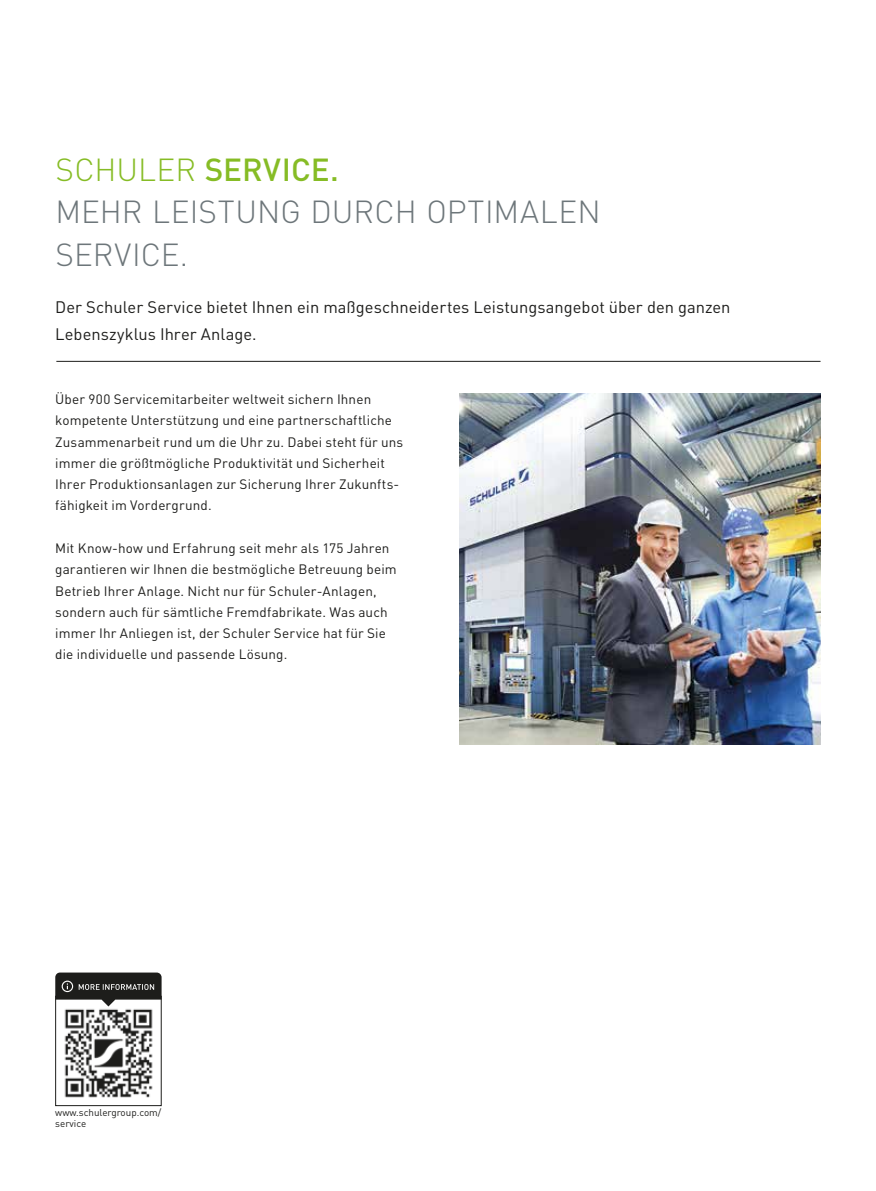
<style>
.page{position:relative;width:876px;height:1191px;background:#fff}
.page>*{position:absolute;margin:0;border:0;box-sizing:border-box;transform-origin:0 0}
.t1{font:300 31.5px/42.6px "DIN Pro";letter-spacing:.005em;color:#6d767a}
.t2{font:16.5px/27px "DIN Pro";color:#1d1d1b}
.t3{font:13.5px/21.3px "DIN Pro";letter-spacing:.01em;color:#1d1d1b}
.t4{font:9.75px/10.6px "DIN Pro";color:#1d1d1b}
.s1{color:#86bc25}
.s2{font-weight:500;color:#86bc25}
</style>
<div class="page">
<hr style="left:56px;top:361px;width:764px;height:1px;background:#1d1d1b">
<img style="left:459px;top:393px;width:362px;height:351px">
<img style="left:64px;top:1006px;width:89px;height:92px">
<div style="left:55px;top:996px;width:107px;height:110px;border:1px solid #1d1d1b"></div>
<svg style="left:55px;top:972px;width:107px;height:34px"></svg>
<h1 class="t1" style="left:55px;top:145px;width:547px"><span class="s1">SCHULER</span> <span class="s2">SERVICE.<br></span>MEHR LEISTUNG DURCH OPTIMALEN<br>SERVICE.</h1>
<p class="t2" style="left:55px;top:292px;width:677px">Der Schuler Service bietet Ihnen ein maßgeschneidertes Leistungsangebot über den ganzen<br>Lebenszyklus Ihrer Anlage.</p>
<p class="t3" style="left:55px;top:387px;width:349px">Über 900 Servicemitarbeiter weltweit sichern Ihnen kompetente Unterstützung und eine partnerschaftliche Zusammenarbeit rund um die Uhr zu. Dabei steht für uns immer die größtmögliche Produktivität und Sicherheit Ihrer Produktionsanlagen zur Sicherung Ihrer Zukunfts&shy;fähigkeit im Vordergrund.</p>
<p class="t3" style="left:55px;top:536px;width:343px">Mit Know-how und Erfahrung seit mehr als 175 Jahren garantieren wir Ihnen die bestmögliche Betreuung beim Betrieb Ihrer Anlage. Nicht nur für Schuler-Anlagen, sondern auch für sämtliche Fremdfabrikate. Was auch immer Ihr Anliegen ist, der Schuler Service hat für Sie die individuelle und passende Lösung.</p>
<p class="t4" style="left:55px;top:1106px;width:108px">www.schulergroup.com/ service</p>
</div>
